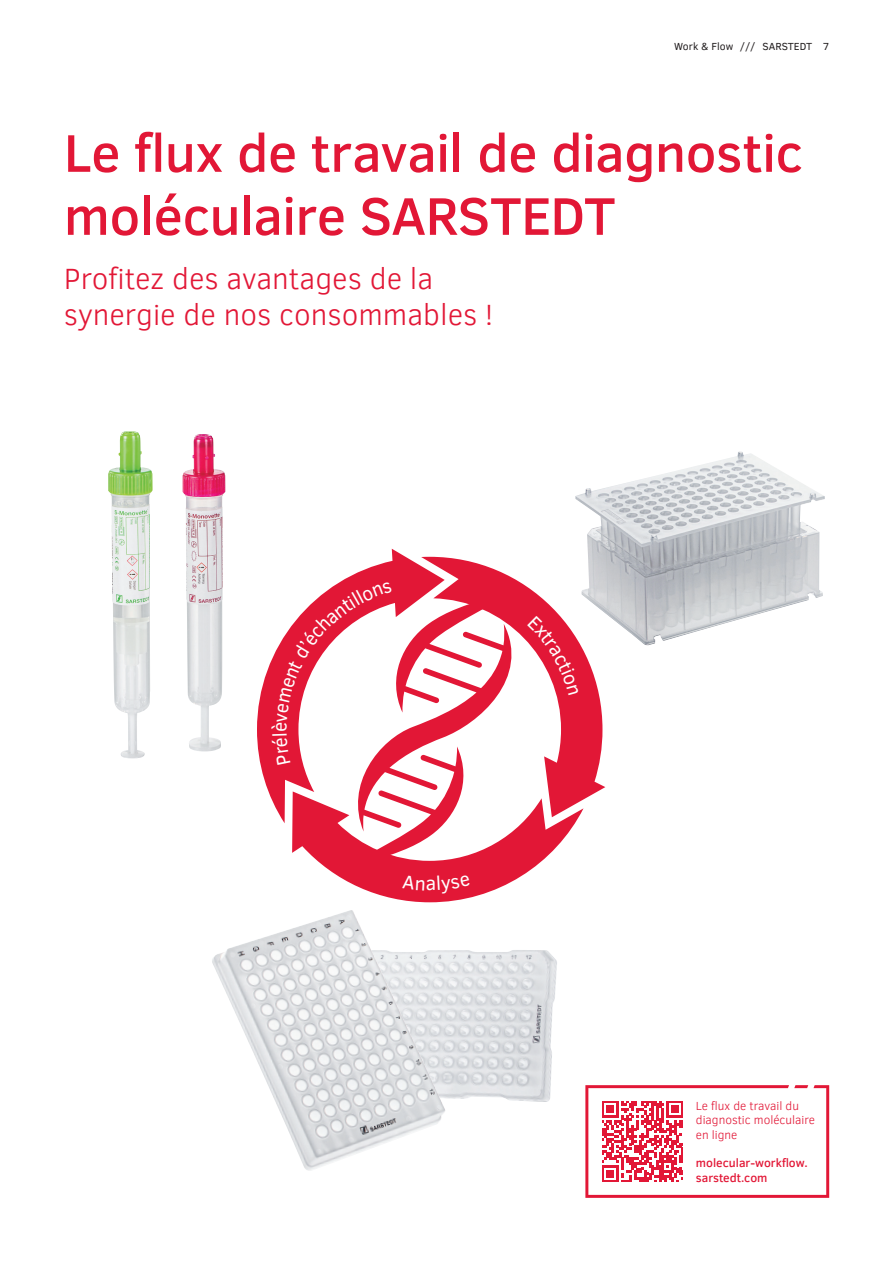
<style>
.page{position:relative;width:893px;height:1263px;background:#fff}
.page>*{position:absolute;margin:0;border:0;box-sizing:border-box;transform-origin:0 0}
.t1{font:500 54px/63px "Clear Sans";letter-spacing:-.01em;color:#e21736}
.t2{font:300 30px/36px "Clear Sans";color:#e21736}
.t3{font:300 12px/14.4px "Clear Sans";color:#e21736}
.t4{font:500 12px/14.4px "Clear Sans";color:#e21736}
.t5{font:10.5px "Clear Sans";color:#231f20}
</style>
<div class="page">
<svg style="left:585px;top:1085px;width:244px;height:113px"></svg>
<svg style="left:257px;top:549px;width:180px;height:251px"></svg>
<svg style="left:421px;top:557px;width:184px;height:252px"></svg>
<img style="left:446px;top:950px;width:111px;height:152px">
<img style="left:212px;top:910px;width:234px;height:261px">
<img style="left:183px;top:434px;width:42px;height:317px">
<img style="left:108px;top:431px;width:45px;height:327px">
<img style="left:575px;top:451px;width:250px;height:195px">
<svg style="left:272px;top:582px;width:311px;height:320px"></svg>
<p class="t5" style="left:674px;top:39px;width:156px">Work &amp; Flow /// SARSTEDT 7</p>
<h1 class="t1" style="left:64px;top:120px;width:741px">Le flux de travail de diagnostic moléculaire SARSTEDT</h1>
<p class="t2" style="left:64px;top:260px;width:431px">Profitez des avantages de la synergie de nos consommables !</p>
<p class="t3" style="left:696px;top:1098px;width:121px">Le flux de travail du diagnostic moléculaire en ligne</p>
<p class="t4" style="left:696px;top:1156px;width:113px">molecular-workflow. sarstedt.com</p>
</div>
